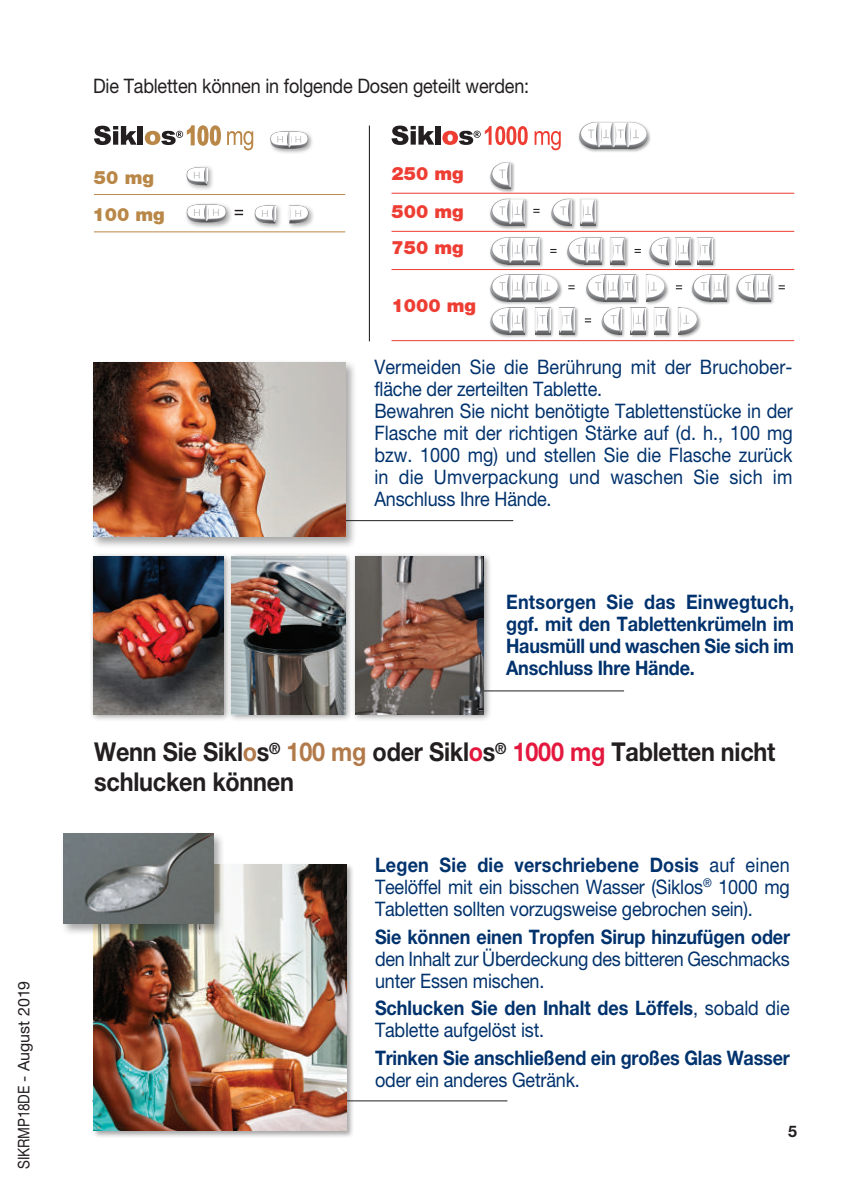
<style>
.page{position:relative;width:851px;height:1191px;background:#fff}
.page>*{position:absolute;margin:0;border:0;box-sizing:border-box;transform-origin:0 0}
.t1{font:700 26px/30px "Helvetica Neue";letter-spacing:-.01em;color:#231f20;scale:.9 1}
.t2{font:20px/22px "Helvetica Neue";letter-spacing:-.01em;color:#00326d;scale:.9 1}
.t3{font:700 20px/22px "Helvetica Neue";letter-spacing:-.01em;color:#00326d;text-align:justify;scale:.9 1}
.t4{font:20px "Helvetica Neue";letter-spacing:-.01em;color:#231f20;scale:.9 1}
.t5{font:900 18.4px/37.8px "Helvetica Neue";color:#ee3e34}
.t6{font:900 18.4px/37.2px "Helvetica Neue";color:#b98747}
.t7{font:16px "Helvetica Neue";letter-spacing:-.015em;color:#231f20;scale:.85 1}
.t8{font:700 16px "Helvetica Neue";color:#231f20}
.s1{color:#b27a4a}
.s2{color:#e4183e}
.s3{font-weight:700}
.s4{font-weight:400}
</style>
<div class="page">
<hr style="left:318px;top:520px;width:195px;height:1px;background:#231f20">
<hr style="left:455px;top:690px;width:169px;height:1px;background:#231f20">
<hr style="left:92px;top:1100px;width:415px;height:1px;background:#231f20">
<hr style="left:94px;top:194px;width:251px;height:1px;background:#b98747">
<svg style="left:235px;top:210px;width:8px;height:5px"></svg>
<div style="left:184px;top:202px;width:48px;height:27px;background:#231f20;opacity:.4"></div>
<svg style="left:187px;top:204px;width:39px;height:18px"></svg>
<div style="left:184px;top:165px;width:30px;height:27px;background:#231f20;opacity:.4"></div>
<svg style="left:186px;top:167px;width:21px;height:18px"></svg>
<div style="left:253px;top:203px;width:29px;height:27px;background:#231f20;opacity:.4"></div>
<svg style="left:255px;top:205px;width:20px;height:18px"></svg>
<div style="left:287px;top:203px;width:28px;height:27px;background:#231f20;opacity:.4"></div>
<svg style="left:289px;top:205px;width:19px;height:18px"></svg>
<div style="left:268px;top:129px;width:46px;height:26px;background:#231f20;opacity:.4"></div>
<svg style="left:270px;top:131px;width:38px;height:18px"></svg>
<svg style="left:94px;top:126px;width:43px;height:19px"></svg>
<div style="left:138px;top:126px;width:5px;height:19px;background:#231f20"></div>
<svg style="left:145px;top:125px;width:76px;height:21px"></svg>
<svg style="left:227px;top:131px;width:26px;height:19px"></svg>
<div style="left:577px;top:121px;width:74px;height:32px;background:#231f20;opacity:.4"></div>
<svg style="left:579px;top:122px;width:68px;height:27px"></svg>
<div style="left:489px;top:161px;width:26px;height:32px;background:#231f20;opacity:.4"></div>
<svg style="left:490px;top:162px;width:21px;height:27px"></svg>
<svg style="left:533px;top:209px;width:6px;height:4px"></svg>
<div style="left:489px;top:197px;width:39px;height:33px;background:#231f20;opacity:.4"></div>
<svg style="left:490px;top:199px;width:35px;height:27px"></svg>
<div style="left:550px;top:197px;width:26px;height:33px;background:#231f20;opacity:.4"></div>
<svg style="left:551px;top:199px;width:20px;height:27px"></svg>
<div style="left:579px;top:197px;width:20px;height:33px;background:#231f20;opacity:.4"></div>
<svg style="left:580px;top:199px;width:16px;height:27px"></svg>
<svg style="left:550px;top:249px;width:6px;height:4px"></svg>
<div style="left:489px;top:236px;width:54px;height:32px;background:#231f20;opacity:.4"></div>
<svg style="left:490px;top:237px;width:49px;height:27px"></svg>
<div style="left:565px;top:236px;width:40px;height:32px;background:#231f20;opacity:.4"></div>
<svg style="left:567px;top:237px;width:35px;height:27px"></svg>
<div style="left:609px;top:236px;width:19px;height:32px;background:#231f20;opacity:.4"></div>
<svg style="left:610px;top:237px;width:14px;height:27px"></svg>
<svg style="left:634px;top:249px;width:6px;height:4px"></svg>
<div style="left:648px;top:236px;width:24px;height:32px;background:#231f20;opacity:.4"></div>
<svg style="left:649px;top:237px;width:19px;height:27px"></svg>
<div style="left:674px;top:236px;width:20px;height:32px;background:#231f20;opacity:.4"></div>
<svg style="left:675px;top:237px;width:16px;height:27px"></svg>
<div style="left:696px;top:236px;width:20px;height:32px;background:#231f20;opacity:.4"></div>
<svg style="left:697px;top:237px;width:15px;height:27px"></svg>
<div style="left:489px;top:273px;width:73px;height:32px;background:#231f20;opacity:.4"></div>
<div style="left:508px;top:274px;width:33px;height:24px;background:#a9aaad"></div>
<div style="left:585px;top:273px;width:54px;height:32px;background:#fbfbfb"></div>
<div style="left:645px;top:273px;width:24px;height:32px;background:#231f20;opacity:.4"></div>
<div style="left:690px;top:273px;width:40px;height:32px;background:#231f20;opacity:.4"></div>
<div style="left:734px;top:273px;width:40px;height:32px;background:#231f20;opacity:.4"></div>
<svg style="left:736px;top:274px;width:35px;height:28px"></svg>
<svg style="left:778px;top:285px;width:6px;height:4px"></svg>
<div style="left:489px;top:306px;width:39px;height:32px;background:#231f20;opacity:.4"></div>
<div style="left:534px;top:306px;width:20px;height:32px;background:#231f20;opacity:.4"></div>
<div style="left:558px;top:306px;width:20px;height:32px;background:#231f20;opacity:.4"></div>
<svg style="left:490px;top:275px;width:84px;height:60px"></svg>
<div style="left:600px;top:306px;width:24px;height:32px;background:#231f20;opacity:.4"></div>
<div style="left:629px;top:306px;width:20px;height:32px;background:#231f20;opacity:.4"></div>
<div style="left:653px;top:306px;width:19px;height:32px;background:#231f20;opacity:.4"></div>
<svg style="left:584px;top:274px;width:84px;height:61px"></svg>
<div style="left:676px;top:306px;width:26px;height:32px;background:#231f20;opacity:.4"></div>
<svg style="left:675px;top:274px;width:52px;height:61px"></svg>
<svg style="left:391px;top:126px;width:43px;height:19px"></svg>
<div style="left:435px;top:126px;width:5px;height:19px;background:#231f20"></div>
<svg style="left:442px;top:126px;width:85px;height:19px"></svg>
<svg style="left:534px;top:131px;width:26px;height:19px"></svg>
<hr style="left:369px;top:126px;width:1px;height:215px;background:#231f20">
<hr style="left:391px;top:193px;width:403px;height:1px;background:#ee3e34">
<hr style="left:391px;top:231px;width:403px;height:1px;background:#ee3e34">
<hr style="left:391px;top:269px;width:403px;height:1px;background:#ee3e34">
<hr style="left:391px;top:340px;width:403px;height:1px;background:#ee3e34">
<hr style="left:94px;top:231px;width:251px;height:1px;background:#b98747">
<div style="left:89px;top:552px;width:142px;height:170px;background:#231f20;opacity:.45"></div>
<img style="left:93px;top:556px;width:130px;height:158px">
<div style="left:351px;top:552px;width:141px;height:170px;background:#231f20;opacity:.45"></div>
<img style="left:355px;top:556px;width:129px;height:158px">
<div style="left:227px;top:552px;width:126px;height:170px;background:#231f20;opacity:.45"></div>
<img style="left:232px;top:556px;width:113px;height:158px">
<div style="left:92px;top:863px;width:262px;height:275px;background:#231f20;opacity:.4"></div>
<img style="left:94px;top:864px;width:252px;height:266px">
<div style="left:60px;top:831px;width:165px;height:105px;background:#231f20;opacity:.4"></div>
<img style="left:63px;top:833px;width:150px;height:90px">
<div style="left:90px;top:359px;width:267px;height:190px;background:#231f20;opacity:.4"></div>
<img style="left:93px;top:362px;width:252px;height:175px">
<p class="t7" style="left:14px;top:1168px;width:223px;rotate:-90deg">SIKRMP18DE - August 2019</p>
<p class="t4" style="left:93px;top:74px;width:486px">Die Tabletten können in folgende Dosen geteilt werden:</p>
<p class="t6" style="left:92px;top:158px;width:74px">50 mg<br>100 mg</p>
<p class="t5" style="left:391px;top:155px;width:74px">250 mg<br>500 mg</p>
<p class="t5" style="left:391px;top:229px;width:74px">750 mg</p>
<p class="t5" style="left:391px;top:286px;width:86px">1000 mg</p>
<p class="t2" style="left:374px;top:355px;width:466px">Vermeiden Sie die Berührung mit der Bruchober&shy;fläche der zerteilten Tablette.<br>Bewahren Sie nicht benötigte Tablettenstücke in der Flasche mit der richtigen Stärke auf (d. h., 100 mg bzw. 1000 mg) und stellen Sie die Flasche zurück in die Umverpackung und waschen Sie sich im Anschluss Ihre Hände.</p>
<p class="t3" style="left:506px;top:590px;width:321px">Entsorgen Sie das Einwegtuch, ggf. mit den Tablettenkrümeln im Hausmüll und waschen Sie sich im Anschluss Ihre Hände.</p>
<h1 class="t1" style="left:94px;top:736px;width:758px">Wenn Sie Sikl<span class="s1">o</span>s<sup>®</sup> <span class="s1">100 mg</span> oder Sikl<span class="s2">o</span>s<sup>®</sup> <span class="s2">1000 mg</span> Tabletten nicht schlucken können</h1>
<p class="t2" style="left:375px;top:853px;width:462px;text-align:justify"><span class="s3">Legen Sie die verschriebene Dosis</span> auf einen Teelöffel mit ein bisschen Wasser (Siklos<sup>®</sup> 1000 mg Tabletten sollten vorzugsweise gebrochen sein).</p>
<p class="t3" style="left:375px;top:925px;width:462px">Sie können einen Tropfen Sirup hinzufügen oder</p>
<p class="t2" style="left:375px;top:947px;width:462px">den Inhalt zur Überdeckung des bitteren Geschmacks unter Essen mischen.</p>
<p class="t3" style="left:375px;top:996px;width:462px">Schlucken Sie den Inhalt des Löffels<span class="s4">, sobald die<br>Tablette aufgelöst ist.</span></p>
<p class="t3" style="left:375px;top:1046px;width:462px">Trinken Sie anschließend ein großes Glas Wasser</p>
<p class="t2" style="left:375px;top:1068px;width:229px">oder ein anderes Getränk.</p>
<p class="t8" style="left:788px;top:1121px;width:10px">5</p>
</div>
